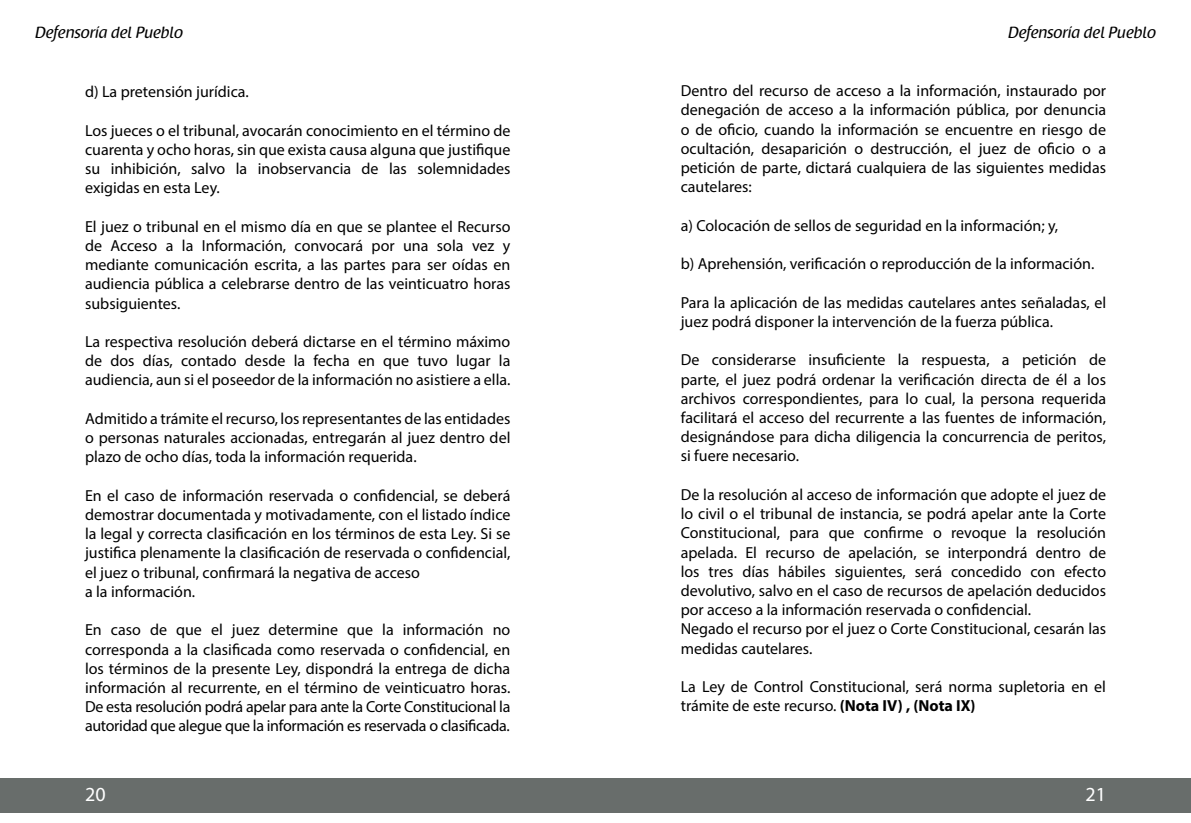
<style>
.page{position:relative;width:1191px;height:823px;background:#fff}
.page>*{position:absolute;margin:0;border:0;box-sizing:border-box;transform-origin:0 0}
.t1{font:20px "Myriad Pro";color:#fff}
.t2{font:16px/19.2px "Myriad Pro";color:#000;text-align:justify}
.t3{font:16px "Raspoutine Classic";color:#000}
.s1{font-weight:700}
</style>
<div class="page">
<div style="left:0;top:778px;width:1191px;height:34px;background:#686d6b"></div>
<p class="t3" style="left:35px;top:24px;width:149px">Defensoría del Pueblo</p>
<p class="t3" style="left:1008px;top:24px;width:149px">Defensoría del Pueblo</p>
<p class="t2" style="left:85px;top:82px;width:165px">d) La pretensión jurídica.</p>
<p class="t2" style="left:85px;top:120px;width:427px">Los jueces o el tribunal, avocarán conocimiento en el término de cuarenta y ocho horas, sin que exista causa alguna que justifique su inhibición, salvo la inobservancia de las solemnidades exigidas en esta Ley.</p>
<p class="t2" style="left:85px;top:216px;width:427px">El juez o tribunal en el mismo día en que se plantee el Recurso de Acceso a la Información, convocará por una sola vez y mediante comunicación escrita, a las partes para ser oídas en audiencia pública a celebrarse dentro de las veinticuatro horas subsiguientes.</p>
<p class="t2" style="left:85px;top:331px;width:427px">La respectiva resolución deberá dictarse en el término máximo de dos días, contado desde la fecha en que tuvo lugar la audiencia, aun si el poseedor de la información no asistiere a ella.</p>
<p class="t2" style="left:85px;top:408px;width:427px">Admitido a trámite el recurso, los representantes de las entidades o personas naturales accionadas, entregarán al juez dentro del plazo de ocho días, toda la información requerida.</p>
<p class="t2" style="left:85px;top:485px;width:427px;text-align:left">En el caso de información reservada o confidencial, se deberá demostrar documentada y motivadamente, con el listado índice la legal y correcta clasificación en los términos de esta Ley. Si se justifica plenamente la clasificación de reservada o confidencial, el juez o tribunal, confirmará la negativa de acceso<br>a la información.</p>
<p class="t2" style="left:85px;top:619px;width:427px">En caso de que el juez determine que la información no corresponda a la clasificada como reservada o confidencial, en los términos de la presente Ley, dispondrá la entrega de dicha información al recurrente, en el término de veinticuatro horas.<br>De esta resolución podrá apelar para ante la Corte Constitucional la autoridad que alegue que la información es reservada o clasificada.</p>
<p class="t2" style="left:680px;top:81px;width:427px">Dentro del recurso de acceso a la información, instaurado por denegación de acceso a la información pública, por denuncia o de oficio, cuando la información se encuentre en riesgo de ocultación, desaparición o destrucción, el juez de oficio o a petición de parte, dictará cualquiera de las siguientes medidas cautelares:</p>
<p class="t2" style="left:680px;top:215px;width:379px">a) Colocación de sellos de seguridad en la información; y,</p>
<p class="t2" style="left:680px;top:254px;width:415px">b) Aprehensión, verificación o reproducción de la información.</p>
<p class="t2" style="left:680px;top:292px;width:427px">Para la aplicación de las medidas cautelares antes señaladas, el juez podrá disponer la intervención de la fuerza pública.</p>
<p class="t2" style="left:680px;top:350px;width:427px">De considerarse insuficiente la respuesta, a petición de parte, el juez podrá ordenar la verificación directa de él a los archivos correspondientes, para lo cual, la persona requerida facilitará el acceso del recurrente a las fuentes de información, designándose para dicha diligencia la concurrencia de peritos, si fuere necesario.</p>
<p class="t2" style="left:680px;top:484px;width:427px;text-align:left">De la resolución al acceso de información que adopte el juez de lo civil o el tribunal de instancia, se podrá apelar ante la Corte Constitucional, para que confirme o revoque la resolución apelada. El recurso de apelación, se interpondrá dentro de los tres días hábiles siguientes, será concedido con efecto devolutivo, salvo en el caso de recursos de apelación deducidos por acceso a la información reservada o confidencial.<br>Negado el recurso por el juez o Corte Constitucional, cesarán las medidas cautelares.</p>
<p class="t2" style="left:680px;top:676px;width:427px">La Ley de Control Constitucional, será norma supletoria en el trámite de este recurso. <span class="s1">(Nota IV) , (Nota IX)</span></p>
<p class="t1" style="left:85px;top:781px;width:22px">20</p>
<p class="t1" style="left:1085px;top:781px;width:22px">21</p>
</div>
